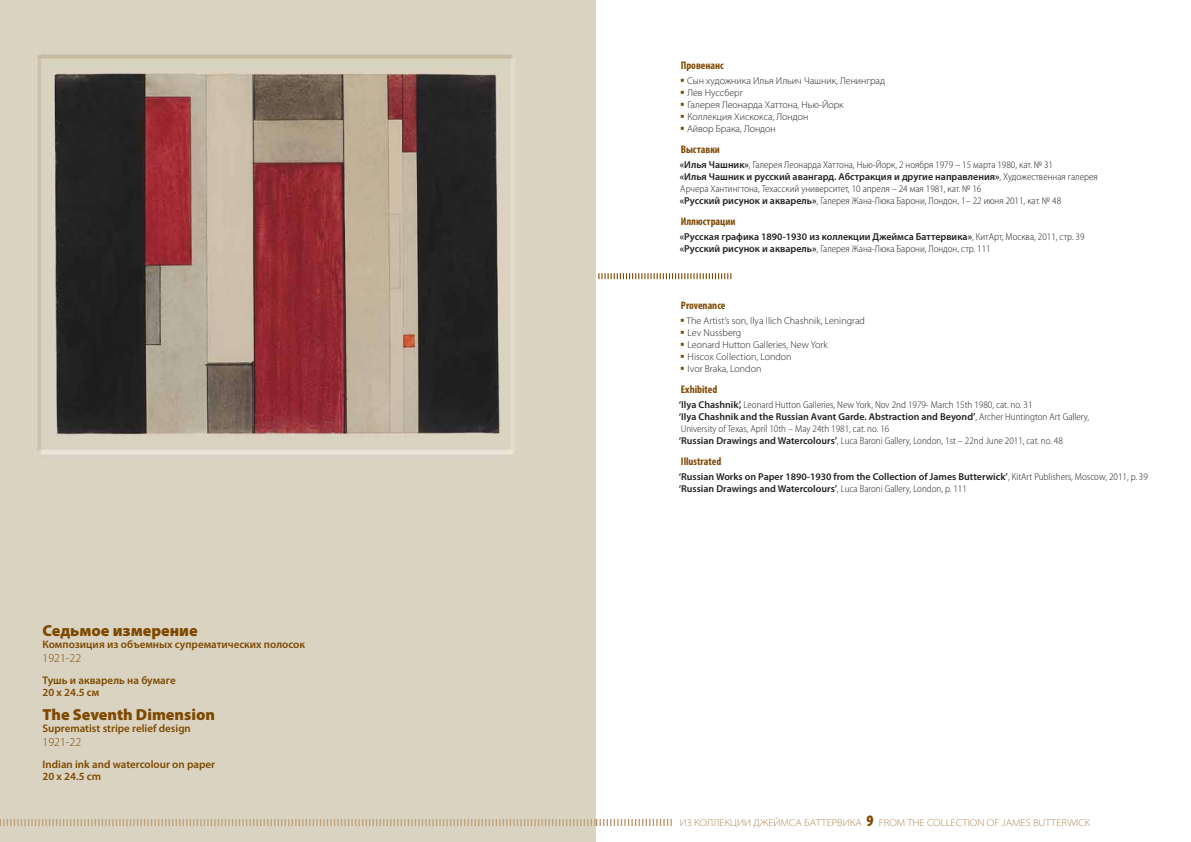
<style>
.page{position:relative;width:1191px;height:842px;background:#fff}
.page>*{position:absolute;margin:0;border:0;box-sizing:border-box;transform-origin:0 0}
.t1{font:900 16px "Myriad Pro";color:#7d4900}
.t2{font:300 12px "Myriad Pro";color:#7d4900}
.t3{font:600 11px/12px "Myriad Pro";color:#7d4900}
.t4{font:700 condensed 11px "Myriad Pro";color:#7d4900}
.t5{font:300 semi-condensed 10px/12px "Myriad Pro";color:#231f20}
.t6{font:600 10px/12px "Myriad Pro";color:#231f20}
.t7{font:300 10px "Myriad Pro";color:#231f20}
.t8{font:300 semi-expanded 10px "Myriad Pro";color:#ae8352}
.s1{color:#7d4900}
.s2{font-weight:600;font-stretch:normal}
.s3{font-weight:300;font-stretch:semi-condensed}
.s4{font-weight:900;font-stretch:condensed;font-size:16px;color:#7d4900}
</style>
<div class="page">
<img style="left:0;top:0;width:595px;height:842px">
<svg style="left:0;top:819px;width:672px;height:7px;background:#d1c3aa"></svg>
<svg style="left:598px;top:273px;width:133px;height:6px"></svg>
<h1 class="t1" style="left:43px;top:622px;width:157px">Седьмое измерение</h1>
<p class="t3" style="left:43px;top:638px;width:264px">Композиция из объемных супрематических полосок</p>
<p class="t2" style="left:43px;top:651px;width:40px">1921-22</p>
<p class="t3" style="left:43px;top:674px;width:135px">Тушь и акварель на бумаге<br>20 x 24.5 см</p>
<h1 class="t1" style="left:43px;top:706px;width:174px">The Seventh Dimension</h1>
<p class="t3" style="left:43px;top:722px;width:150px">Suprematist stripe relief design</p>
<p class="t2" style="left:43px;top:735px;width:40px">1921-22</p>
<p class="t3" style="left:43px;top:758px;width:174px">Indian ink and watercolour on paper<br>20 x 24.5 cm</p>
<p class="t4" style="left:680px;top:58px;width:45px">Провенанс</p>
<p class="t7" style="left:680px;top:75px;width:206px"><span class="s1">▪</span> Сын художника Илья Ильич Чашник, Ленинград</p>
<p class="t7" style="left:680px;top:87px;width:65px"><span class="s1">▪</span> Лев Нуссберг</p>
<p class="t7" style="left:680px;top:99px;width:165px"><span class="s1">▪</span> Галерея Леонарда Хаттона, Нью-Йорк</p>
<p class="t7" style="left:680px;top:111px;width:129px"><span class="s1">▪</span> Коллекция Хискокса, Лондон</p>
<p class="t7" style="left:680px;top:123px;width:97px"><span class="s1">▪</span> Айвор Брака, Лондон</p>
<p class="t4" style="left:680px;top:142px;width:41px">Выставки</p>
<p class="t5" style="left:680px;top:159px;width:419px"><span class="s2">«Илья Чашник»</span>, Галерея Леонарда Хаттона, Нью-Йорк, 2 ноября 1979 – 15 марта 1980, кат. № 31<br><span class="s2">«Илья Чашник и русский авангард. Абстракция и другие направления»</span>, Художественная галерея Арчера Хантингтона, Техасский университет, 10 апреля – 24 мая 1981, кат. № 16<br><span class="s2">«Русский рисунок и акварель»</span>, Галерея Жана-Люка Барони, Лондон, 1– 22 июня 2011, кат. № 48</p>
<p class="t4" style="left:680px;top:214px;width:56px">Иллюстрации</p>
<p class="t6" style="left:680px;top:230px;width:406px">«Русская графика 1890-1930 из коллекции Джеймса Баттервика»<span class="s3">, КитАрт, Москва, 2011, стр. 39 </span>«Русский рисунок и акварель»<span class="s3">, Галерея Жана-Люка Барони, Лондон, стр. 111</span></p>
<p class="t4" style="left:681px;top:298px;width:46px">Provenance</p>
<p class="t7" style="left:680px;top:315px;width:186px"><span class="s1">▪</span> The Artist’s son, Ilya Ilich Chashnik, Leningrad</p>
<p class="t7" style="left:680px;top:327px;width:63px"><span class="s1">▪</span> Lev Nussberg</p>
<p class="t7" style="left:680px;top:339px;width:149px"><span class="s1">▪</span> Leonard Hutton Galleries, New York</p>
<p class="t7" style="left:680px;top:351px;width:113px"><span class="s1">▪</span> Hiscox Collection, London</p>
<p class="t7" style="left:680px;top:363px;width:83px"><span class="s1">▪</span> Ivor Braka, London</p>
<p class="t4" style="left:681px;top:382px;width:38px">Exhibited</p>
<p class="t5" style="left:679px;top:399px;width:412px"><span class="s2">‘Ilya Chashnik’,</span> Leonard Hutton Galleries, New York, Nov 2nd 1979- March 15th 1980, cat. no. 31<br><span class="s2">‘Ilya Chashnik and the Russian Avant Garde. Abstraction and Beyond’</span>, Archer Huntington Art Gallery, University of Texas, April 10th – May 24th 1981, cat. no. 16<br><span class="s2">‘Russian Drawings and Watercolours’</span>, Luca Baroni Gallery, London, 1st – 22nd June 2011, cat. no. 48</p>
<p class="t4" style="left:681px;top:454px;width:42px">Illustrated</p>
<p class="t6" style="left:679px;top:470px;width:470px">‘Russian Works on Paper 1890-1930 from the Collection of James Butterwick’<span class="s3">, KitArt Publishers, Moscow, 2011, p. 39 </span>‘Russian Drawings and Watercolours’<span class="s3">, Luca Baroni Gallery, London, p. 111</span></p>
<p class="t8" style="left:680px;top:817px;width:412px">ИЗ КОЛЛЕКЦИИ ДЖЕЙМСА БАТТЕРВИКА <span class="s4">9</span> FROM THE COLLECTION OF JAMES BUTTERWICK</p>
</div>
